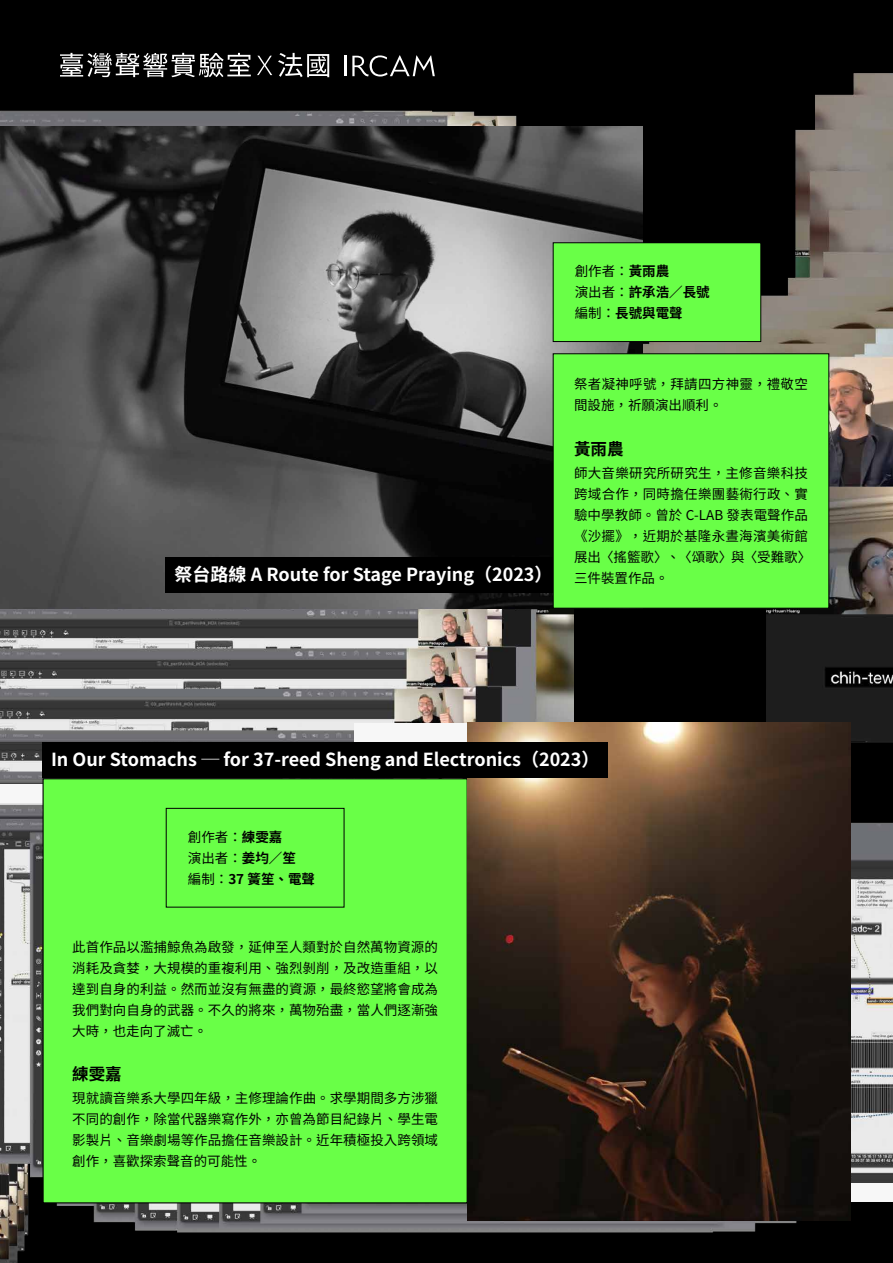
<style>
.page{position:relative;width:893px;height:1263px;background:#fff}
.page>*{position:absolute;margin:0;border:0;box-sizing:border-box;transform-origin:0 0}
.t1{font:700 18px "Noto Sans CJ Ktc";color:#fff}
.t2{font:700 16.5px "Noto Sans CJ Ktc";color:#000}
.t3{font:13.5px/21px "Noto Sans CJ Ktc";letter-spacing:.005em;color:#000;text-align:justify}
.t4{font:700 13.5px/21px "Noto Sans CJ Ktc";color:#000}
.t5{font:13.5px/21px "Noto Sans CJ Ktc";letter-spacing:.025em;color:#000}
.s1{font-weight:400}
</style>
<div class="page">
<img style="left:0;top:0;width:893px;height:1263px">
<div style="left:816px;top:1184px;width:77px;height:18px;background:#f7f7f7"></div>
<div style="left:0;top:784px;width:138px;height:19px;background:#f7f7f7"></div>
<div style="left:354px;top:723px;width:221px;height:19px;background:#f7f7f7"></div>
<div style="left:574px;top:485px;width:191px;height:256px;background:#000"></div>
<div style="left:43px;top:43px;width:402px;height:44px;background:#000"></div>
<svg style="left:60px;top:53px;width:191px;height:24px"></svg>
<svg style="left:257px;top:56px;width:15px;height:19px"></svg>
<svg style="left:278px;top:53px;width:51px;height:24px"></svg>
<hr style="left:344px;top:56px;width:2px;height:20px;background:#fff">
<svg style="left:352px;top:55px;width:83px;height:21px"></svg>
<div style="left:43px;top:778px;width:425px;height:425px;background:#69ff47;border:1px solid #000"></div>
<img style="left:0;top:126px;width:643px;height:482px">
<img style="left:468px;top:723px;width:382px;height:497px">
<div style="left:43px;top:742px;width:565px;height:35px;background:#000"></div>
<div style="left:166px;top:808px;width:178px;height:99px;border:1px solid #000"></div>
<div style="left:553px;top:243px;width:208px;height:99px;background:#69ff47"></div>
<div style="left:553px;top:242px;width:208px;height:100px;border:1px solid #000"></div>
<div style="left:166px;top:557px;width:395px;height:35px;background:#000"></div>
<div style="left:553px;top:353px;width:276px;height:255px;background:#69ff47"></div>
<h1 class="t1" style="left:174px;top:565px;width:380px">祭台路線 A Route for Stage Praying（2023）</h1>
<p class="t4" style="left:575px;top:261px;width:136px"><span class="s1">創作者：</span>黃雨農<br><span class="s1">演出者：</span>許承浩／長號<span class="s1">編制：</span>長號與電聲</p>
<p class="t5" style="left:574px;top:374px;width:235px">祭者凝神呼號，拜請四方神靈，禮敬空間設施，祈願演出順利。</p>
<p class="t2" style="left:574px;top:440px;width:51px">黃雨農</p>
<p class="t3" style="left:574px;top:463px;width:239px;text-align:left">師大音樂研究所研究生，主修音樂科技跨域合作，同時擔任樂團藝術行政、實驗中學教師。曾於 C-LAB 發表電聲作品《沙擺》，近期於基隆永晝海濱美術館展出〈搖籃歌〉、〈頌歌〉與〈受難歌〉三件裝置作品。</p>
<h1 class="t1" style="left:51px;top:750px;width:550px">In Our Stomachs ─ for 37-reed Sheng and Electronics（2023）</h1>
<p class="t4" style="left:188px;top:827px;width:129px"><span class="s1">創作者：</span>練雯嘉<br><span class="s1">演出者：</span>姜均／笙<br><span class="s1">編制：</span>37 簧笙、電聲</p>
<p class="t3" style="left:72px;top:936px;width:367px">此首作品以濫捕鯨魚為啟發，延伸至人類對於自然萬物資源的消耗及貪婪，大規模的重複利用、強烈剝削，及改造重組，以達到自身的利益。然而並沒有無盡的資源，最終慾望將會成為我們對向自身的武器。不久的將來，萬物殆盡，當人們逐漸強大時，也走向了滅亡。</p>
<p class="t2" style="left:72px;top:1065px;width:51px">練雯嘉</p>
<p class="t3" style="left:72px;top:1088px;width:367px">現就讀音樂系大學四年級，主修理論作曲。求學期間多方涉獵不同的創作，除當代器樂寫作外，亦曾為節目紀錄片、學生電影製片、音樂劇場等作品擔任音樂設計。近年積極投入跨領域創作，喜歡探索聲音的可能性。</p>
</div>
